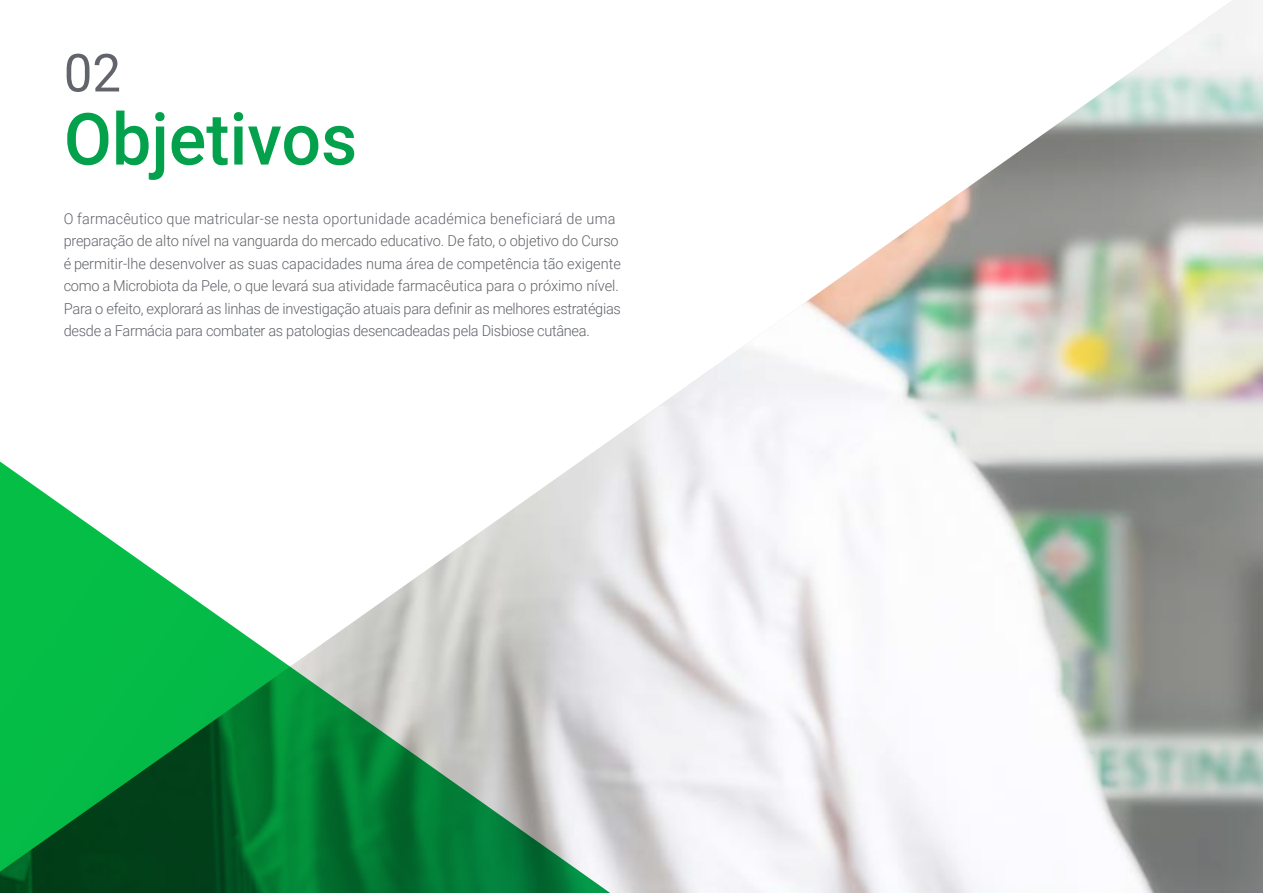
<style>
.page{position:relative;width:1263px;height:893px;background:#fff}
.page>*{position:absolute;margin:0;border:0;box-sizing:border-box;transform-origin:0 0}
.t1{font:500 72px "Roboto";color:#04a14d}
.t2{font:52.5px "Roboto";color:#61646a}
.t3{font:300 15px/22.5px "Roboto";letter-spacing:-.01em;color:#61646a;scale:.96 1}
</style>
<div class="page">
<img style="left:602px;top:0;width:661px;height:893px">
<svg style="left:0;top:446px;width:640px;height:447px"></svg>
<h2 class="t2" style="left:64px;top:36px;width:59px">02</h2>
<h1 class="t1" style="left:64px;top:89px;width:295px">Objetivos</h1>
<p class="t3" style="left:64px;top:207px;width:582px">O farmacêutico que matricular-se nesta oportunidade académica beneficiará de uma preparação de alto nível na vanguarda do mercado educativo. De fato, o objetivo do Curso é permitir-lhe desenvolver as suas capacidades numa área de competência tão exigente como a Microbiota da Pele, o que levará sua atividade farmacêutica para o próximo nível.<br>Para o efeito, explorará as linhas de investigação atuais para definir as melhores estratégias desde a Farmácia para combater as patologias desencadeadas pela Disbiose cutânea.</p>
</div>
